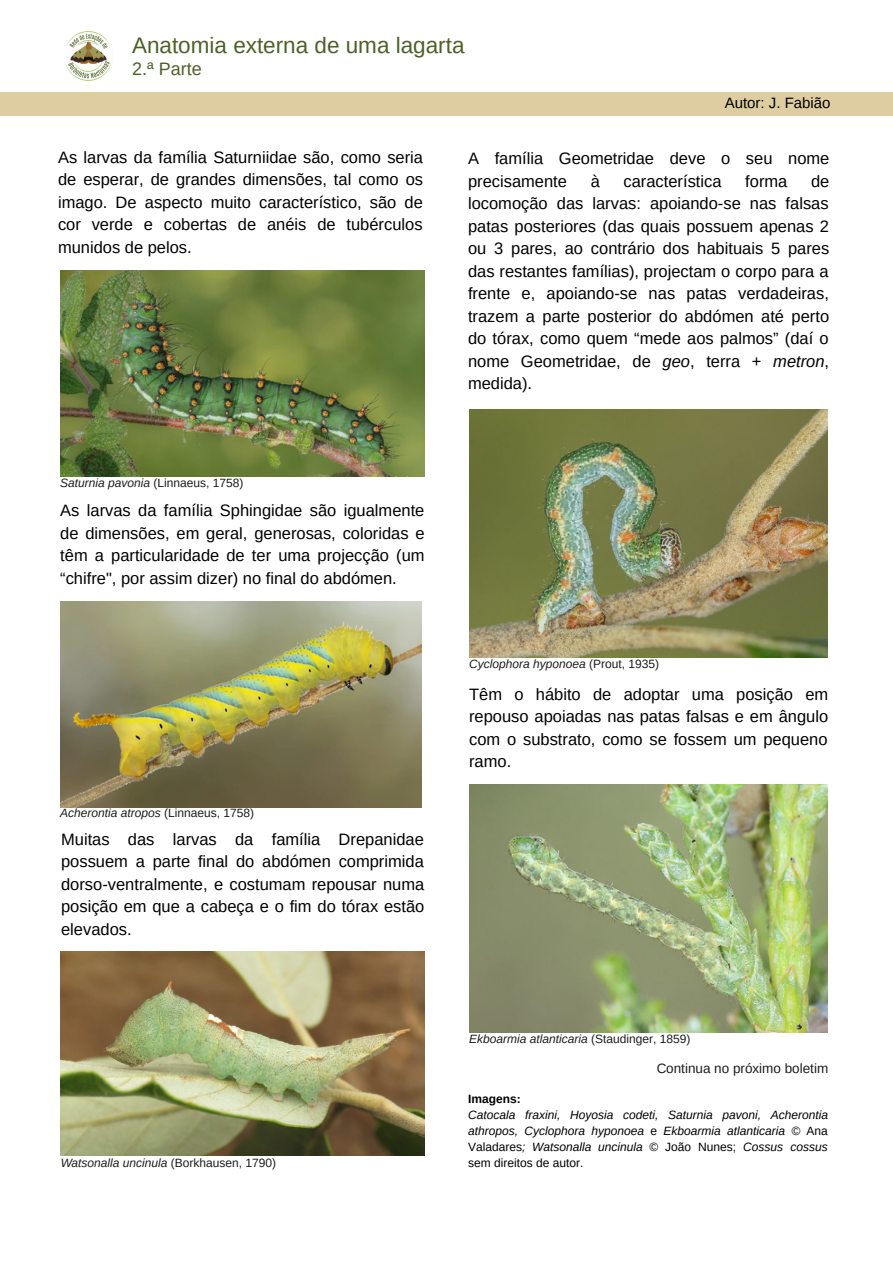
<style>
.page{position:relative;width:893px;height:1264px;background:#fff}
.page>*{position:absolute;margin:0;border:0;box-sizing:border-box;transform-origin:0 0}
.t1{font:22.5px "Arimo";color:#4d6027}
.t2{font:18px "Arimo";color:#4d6027}
.t3{font:16.5px/22.5px "Arimo";color:#000;text-align:justify}
.t4{font:15px "Arimo";color:#000}
.t5{font:13.5px "Arimo";color:#000}
.t6{font:italic 12px/16px "Arimo";color:#000;text-align:justify}
.t7{font:700 12px "Arimo";color:#000}
.s1{font-style:normal}
.s2{font-style:italic}
</style>
<div class="page">
<div style="left:0;top:92px;width:892px;height:23px;background:#decda1"></div>
<img style="left:65px;top:31px;width:47px;height:50px">
<img style="left:60px;top:951px;width:364px;height:204px">
<img style="left:60px;top:271px;width:364px;height:205px">
<img style="left:60px;top:601px;width:361px;height:206px">
<img style="left:469px;top:409px;width:358px;height:248px">
<img style="left:469px;top:784px;width:358px;height:248px">
<p class="t1" style="left:132px;top:33px;width:334px">Anatomia externa de uma lagarta</p>
<p class="t2" style="left:132px;top:58px;width:71px">2.ª Parte</p>
<p class="t4" style="left:724px;top:95px;width:107px">Autor: J. Fabião</p>
<p class="t3" style="left:58px;top:146px;width:366px">As larvas da família Saturniidae são, como seria de esperar, de grandes dimensões, tal como os imago. De aspecto muito característico, são de cor verde e cobertas de anéis de tubérculos munidos de pelos.</p>
<p class="t6" style="left:60px;top:475px;width:185px">Saturnia pavonia <span class="s1">(Linnaeus, 1758)</span></p>
<p class="t3" style="left:60px;top:499px;width:366px">As larvas da família Sphingidae são igualmente de dimensões, em geral, generosas, coloridas e têm a particularidade de ter uma projecção (um “chifre", por assim dizer) no final do abdómen.</p>
<p class="t6" style="left:60px;top:804px;width:195px">Acherontia atropos <span class="s1">(Linnaeus, 1758)</span></p>
<p class="t3" style="left:61px;top:827px;width:365px">Muitas das larvas da família Drepanidae possuem a parte final do abdómen comprimida dorso-ventralmente, e costumam repousar numa posição em que a cabeça e o fim do tórax estão elevados.</p>
<p class="t6" style="left:60px;top:1154px;width:217px">Watsonalla uncinula <span class="s1">(Borkhausen, 1790)</span></p>
<p class="t3" style="left:468px;top:147px;width:363px">A família Geometridae deve o seu nome precisamente</p>
<p class="t3" style="left:590px;top:170px;width:11px">à</p>
<p class="t3" style="left:623px;top:170px;width:99px">característica</p>
<p class="t3" style="left:745px;top:170px;width:44px">forma</p>
<p class="t3" style="left:468px;top:170px;width:363px;text-indent:343px">de locomoção das larvas: apoiando-se nas falsas patas posteriores (das quais possuem apenas 2 ou 3 pares, ao contrário dos habituais 5 pares das restantes famílias), projectam o corpo para a frente e, apoiando-se nas patas verdadeiras, trazem a parte posterior do abdómen até perto do tórax, como quem “mede aos palmos” (daí o nome Geometridae, de <span class="s2">geo</span>, terra + <span class="s2">metron</span>, medida).</p>
<p class="t6" style="left:469px;top:656px;width:191px">Cyclophora hyponoea <span class="s1">(Prout, 1935)</span></p>
<p class="t3" style="left:469px;top:682px;width:360px">Têm o hábito de adoptar uma posição em repouso apoiadas nas patas falsas e em ângulo com o substrato, como se fossem um pequeno ramo.</p>
<p class="t6" style="left:469px;top:1031px;width:223px">Ekboarmia atlanticaria <span class="s1">(Staudinger, 1859)</span></p>
<p class="t5" style="left:656px;top:1060px;width:173px">Continua no próximo boletim</p>
<p class="t7" style="left:468px;top:1092px;width:54px">Imagens:</p>
<p class="t6" style="left:468px;top:1106px;width:361px">Catocala fraxini, Hoyosia codeti, Saturnia pavoni, Acherontia athropos, Cyclophora hyponoea <span class="s1">e</span> Ekboarmia atlanticaria © <span class="s1">Ana Valadares</span>; Watsonalla uncinula <span class="s1">© João Nunes;</span> Cossus cossus <span class="s1">sem direitos de autor.</span></p>
</div>
